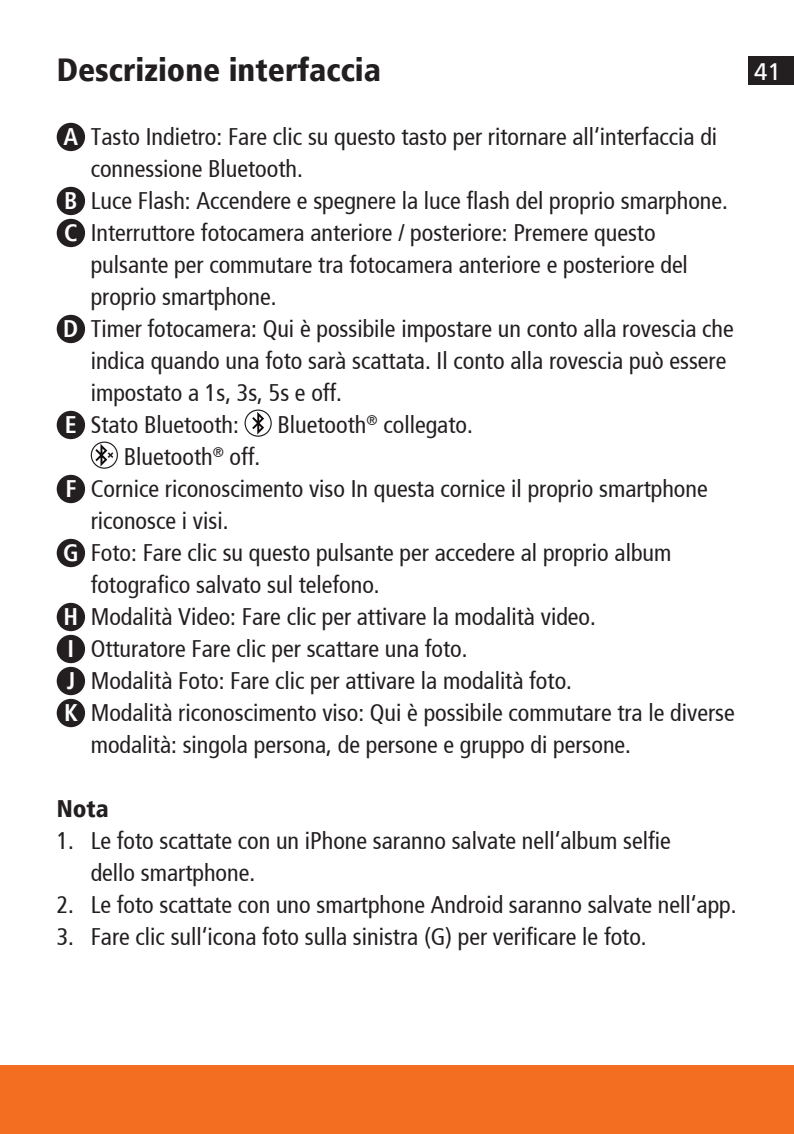
<style>
.page{position:relative;width:794px;height:1134px;background:#fff}
.page>*{position:absolute;margin:0;border:0;box-sizing:border-box;transform-origin:0 0}
.t1{font:900 condensed 32px "Frutiger";color:#231f20}
.t2{font:condensed 24px/32px "Frutiger";color:#231f20}
.t3{font:700 condensed 24px "Frutiger";color:#fff}
.t4{font:900 condensed 24px "Frutiger";color:#231f20}
.t5{font:24px "Frutiger LT";color:#fff}
</style>
<div class="page">
<div style="left:0;top:1066px;width:794px;height:68px;background:#f36e21"></div>
<svg style="left:245px;top:410px;width:26px;height:26px"></svg>
<div style="left:244px;top:409px;width:28px;height:28px;border:1px solid #231f20;border-radius:50%"></div>
<svg style="left:252px;top:412px;width:12px;height:22px"></svg>
<svg style="left:91px;top:442px;width:26px;height:26px"></svg>
<div style="left:91px;top:441px;width:27px;height:28px;border:1px solid #231f20;border-radius:50%"></div>
<svg style="left:95px;top:444px;width:20px;height:22px"></svg>
<div style="left:57px;top:123px;width:28px;height:28px;background:#231f20;border-radius:50%"></div>
<div style="left:57px;top:187px;width:28px;height:28px;background:#231f20;border-radius:50%"></div>
<div style="left:57px;top:219px;width:28px;height:28px;background:#231f20;border-radius:50%"></div>
<div style="left:57px;top:315px;width:28px;height:28px;background:#231f20;border-radius:50%"></div>
<div style="left:57px;top:411px;width:28px;height:28px;background:#231f20;border-radius:50%"></div>
<div style="left:57px;top:475px;width:28px;height:28px;background:#231f20;border-radius:50%"></div>
<div style="left:57px;top:539px;width:28px;height:28px;background:#231f20;border-radius:50%"></div>
<div style="left:57px;top:603px;width:28px;height:28px;background:#231f20;border-radius:50%"></div>
<div style="left:57px;top:635px;width:28px;height:28px;background:#231f20;border-radius:50%"></div>
<div style="left:57px;top:667px;width:28px;height:28px;background:#231f20;border-radius:50%"></div>
<div style="left:57px;top:699px;width:28px;height:28px;background:#231f20;border-radius:50%"></div>
<div style="left:748px;top:57px;width:46px;height:28px;background:#231f20"></div>
<p class="t1" style="left:57px;top:55px;width:326px">Descrizione interfaccia</p>
<p class="t3" style="left:64px;top:126px;width:16px">A</p>
<p class="t3" style="left:64px;top:190px;width:15px">B</p>
<p class="t3" style="left:64px;top:222px;width:15px">C</p>
<p class="t3" style="left:63px;top:318px;width:17px">D</p>
<p class="t3" style="left:65px;top:414px;width:13px">E</p>
<p class="t3" style="left:65px;top:478px;width:13px">F</p>
<p class="t3" style="left:63px;top:542px;width:17px">G</p>
<p class="t3" style="left:64px;top:606px;width:16px">H</p>
<p class="t3" style="left:68px;top:638px;width:8px">I</p>
<p class="t3" style="left:67px;top:670px;width:10px">J</p>
<p class="t3" style="left:64px;top:702px;width:15px">K</p>
<p class="t2" style="left:91px;top:122px;width:628px">Tasto Indietro: Fare clic su questo tasto per ritornare all‘interfaccia di connessione Bluetooth.</p>
<p class="t2" style="left:91px;top:186px;width:638px">Luce Flash: Accendere e spegnere la luce flash del proprio smarphone.</p>
<p class="t2" style="left:91px;top:218px;width:599px">Interruttore fotocamera anteriore / posteriore: Premere questo pulsante per commutare tra fotocamera anteriore e posteriore del proprio smartphone.</p>
<p class="t2" style="left:91px;top:314px;width:644px">Timer fotocamera: Qui è possibile impostare un conto alla rovescia che indica quando una foto sarà scattata. Il conto alla rovescia può essere impostato a 1s, 3s, 5s e off.</p>
<p class="t2" style="left:91px;top:410px;width:149px">Stato Bluetooth:</p>
<p class="t2" style="left:277px;top:410px;width:197px">Bluetooth<sup>®</sup> collegato.</p>
<p class="t2" style="left:124px;top:442px;width:138px">Bluetooth<sup>®</sup> off.</p>
<p class="t2" style="left:91px;top:474px;width:618px">Cornice riconoscimento viso In questa cornice il proprio smartphone riconosce i visi.</p>
<p class="t2" style="left:91px;top:538px;width:582px">Foto: Fare clic su questo pulsante per accedere al proprio album fotografico salvato sul telefono.</p>
<p class="t2" style="left:91px;top:602px;width:507px">Modalità Video: Fare clic per attivare la modalità video.</p>
<p class="t2" style="left:91px;top:634px;width:378px">Otturatore Fare clic per scattare una foto.</p>
<p class="t2" style="left:91px;top:666px;width:483px">Modalità Foto: Fare clic per attivare la modalità foto.</p>
<p class="t2" style="left:91px;top:698px;width:645px">Modalità riconoscimento viso: Qui è possibile commutare tra le diverse modalità: singola persona, de persone e gruppo di persone.</p>
<p class="t4" style="left:57px;top:798px;width:54px">Nota</p>
<p class="t2" style="left:91px;top:826px;width:581px;text-indent:-34px">1. Le foto scattate con un iPhone saranno salvate nell‘album selfie dello smartphone.</p>
<p class="t2" style="left:57px;top:890px;width:681px">2. Le foto scattate con uno smartphone Android saranno salvate nell‘app.</p>
<p class="t2" style="left:57px;top:922px;width:591px">3. Fare clic sull‘icona foto sulla sinistra (G) per verificare le foto.</p>
<p class="t5" style="left:754px;top:57px;width:28px">41</p>
</div>
